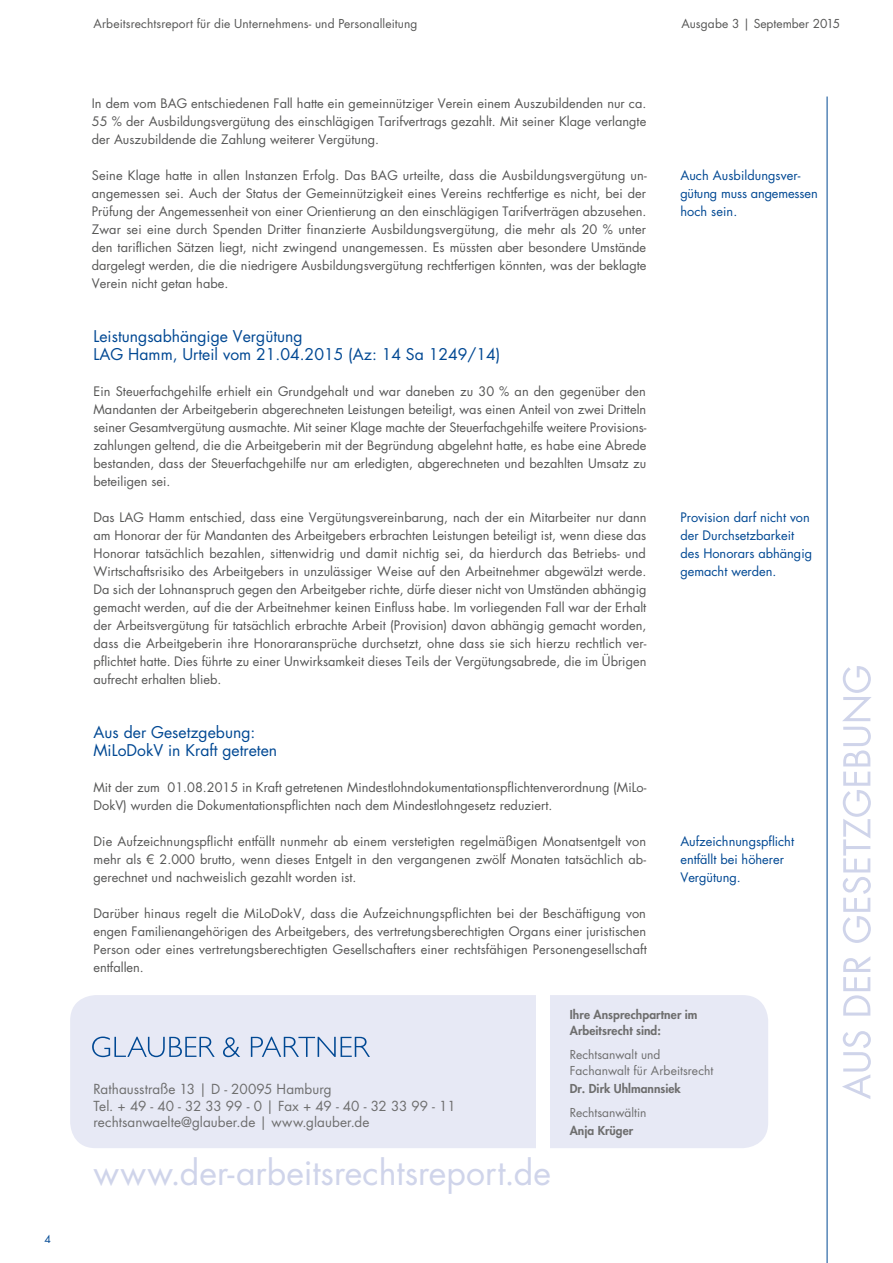
<style>
.page{position:relative;width:893px;height:1263px;background:#fff}
.page>*{position:absolute;margin:0;border:0;box-sizing:border-box;transform-origin:0 0}
.t1{font:33.75px "Futura LT";color:#cfd4ea}
.t2{font:15.75px/18px "Futura LT";color:#004893}
.t3{font:13.5px/16.5px "Futura LT";letter-spacing:.005em;color:#6e6e6e}
.t4{font:12.75px/18px "Futura LT";color:#565655;text-align:justify}
.t5{font:12.75px/18px "Futura LT";color:#004893}
.t6{font:12px "Futura LT";letter-spacing:.01em;color:#565655}
.t7{font:800 12px/16.5px "Futura LT";color:#6e6e6e}
.t8{font:12px/16.2px "Futura LT";color:#6e6e6e}
.t9{font:10.5px "Futura LT";color:#004893}
</style>
<div class="page">
<hr style="left:827px;top:97px;width:1px;height:1166px;background:#004893">
<div style="left:70px;top:995px;width:698px;height:153px;background:#e7e9f5;border-radius:26px"></div>
<div style="left:536px;top:991px;width:14px;height:161px;background:#fff"></div>
<svg style="left:92px;top:1036px;width:278px;height:21px"></svg>
<svg style="left:842px;top:666px;width:29px;height:433px"></svg>
<p class="t9" style="left:45px;top:1232px;width:8px">4</p>
<p class="t6" style="left:94px;top:16px;width:325px">Arbeitsrechtsreport für die Unternehmens- und Personalleitung</p>
<p class="t6" style="left:681px;top:16px;width:160px">Ausgabe 3 | September 2015</p>
<p class="t4" style="left:92px;top:94px;width:556px">In dem vom BAG entschiedenen Fall hatte ein gemeinnütziger Verein einem Auszubildenden nur ca.<br>55 % der Ausbildungsvergütung des einschlägigen Tarifvertrags gezahlt. Mit seiner Klage verlangte der Auszubildende die Zahlung weiterer Vergütung.</p>
<p class="t4" style="left:92px;top:166px;width:556px">Seine Klage hatte in allen Instanzen Erfolg. Das BAG urteilte, dass die Ausbildungsvergütung un&shy;angemessen sei. Auch der Status der Gemeinnützigkeit eines Vereins rechtfertige es nicht, bei der Prüfung der Angemessenheit von einer Orientierung an den einschlägigen Tarifverträgen abzusehen.<br>Zwar sei eine durch Spenden Dritter finanzierte Ausbildungsvergütung, die mehr als 20 % unter den tariflichen Sätzen liegt, nicht zwingend unangemessen. Es müssten aber besondere Umstände dargelegt werden, die die niedrigere Ausbildungsvergütung rechtfertigen könnten, was der beklagte Verein nicht getan habe.</p>
<p class="t5" style="left:680px;top:166px;width:139px">Auch Ausbildungsver&shy;gütung muss angemessen hoch sein.</p>
<p class="t2" style="left:94px;top:327px;width:408px">Leistungsabhängige Vergütung<br>LAG Hamm, Urteil vom 21.04.2015 (Az: 14 Sa 1249/14)</p>
<p class="t4" style="left:94px;top:382px;width:555px">Ein Steuerfachgehilfe erhielt ein Grundgehalt und war daneben zu 30 % an den gegenüber den Mandanten der Arbeitgeberin abgerechneten Leistungen beteiligt, was einen Anteil von zwei Dritteln seiner Gesamtvergütung ausmachte. Mit seiner Klage machte der Steuerfachgehilfe weitere Provisions&shy;zahlungen geltend, die die Arbeitgeberin mit der Begründung abgelehnt hatte, es habe eine Abrede bestanden, dass der Steuerfachgehilfe nur am erledigten, abgerechneten und bezahlten Umsatz zu beteiligen sei.</p>
<p class="t4" style="left:94px;top:508px;width:555px">Das LAG Hamm entschied, dass eine Vergütungsvereinbarung, nach der ein Mitarbeiter nur dann am Honorar der für Mandanten des Arbeitgebers erbrachten Leistungen beteiligt ist, wenn diese das Honorar tatsächlich bezahlen, sittenwidrig und damit nichtig sei, da hierdurch das Betriebs- und Wirtschaftsrisiko des Arbeitgebers in unzulässiger Weise auf den Arbeitnehmer abgewälzt werde.<br>Da sich der Lohnanspruch gegen den Arbeitgeber richte, dürfe dieser nicht von Umständen abhängig gemacht werden, auf die der Arbeitnehmer keinen Einfluss habe. Im vorliegenden Fall war der Erhalt der Arbeitsvergütung für tatsächlich erbrachte Arbeit (Provision) davon abhängig gemacht worden, dass die Arbeitgeberin ihre Honoraransprüche durchsetzt, ohne dass sie sich hierzu rechtlich ver&shy;pflichtet hatte. Dies führte zu einer Unwirksamkeit dieses Teils der Vergütungsabrede, die im Übrigen aufrecht erhalten blieb.</p>
<p class="t2" style="left:94px;top:723px;width:185px">Aus der Gesetzgebung:<br>MiLoDokV in Kraft getreten</p>
<p class="t4" style="left:94px;top:778px;width:554px">Mit der zum 01.08.2015 in Kraft getretenen Mindestlohndokumentationspflichtenverordnung (MiLo-<br>DokV) wurden die Dokumentationspflichten nach dem Mindestlohngesetz reduziert.</p>
<p class="t4" style="left:94px;top:832px;width:554px">Die Aufzeichnungspflicht entfällt nunmehr ab einem verstetigten regelmäßigen Monatsentgelt von mehr als € 2.000 brutto, wenn dieses Entgelt in den vergangenen zwölf Monaten tatsächlich ab&shy;gerechnet und nachweislich gezahlt worden ist.</p>
<p class="t4" style="left:94px;top:904px;width:555px">Darüber hinaus regelt die MiLoDokV, dass die Aufzeichnungspflichten bei der Beschäftigung von engen Familienangehörigen des Arbeitgebers, des vertretungsberechtigten Organs einer juristischen Person oder eines vertretungsberechtigten Gesellschafters einer rechtsfähigen Personengesellschaft entfallen.</p>
<p class="t5" style="left:680px;top:508px;width:133px">Provision darf nicht von der Durchsetzbarkeit des Honorars abhängig gemacht werden.</p>
<p class="t5" style="left:680px;top:832px;width:115px">Aufzeichnungspflicht entfällt bei höherer<br>Vergütung.</p>
<p class="t3" style="left:94px;top:1081px;width:364px">Rathausstraße 13 | D - 20095 Hamburg<br>Tel. + 49 - 40 - 32 33 99 - 0 | Fax + 49 - 40 - 32 33 99 - 11 rechtsanwaelte@glauber.de | www.glauber.de</p>
<h1 class="t1" style="left:94px;top:1151px;width:459px">www.der-arbeitsrechtsreport.de</h1>
<p class="t7" style="left:570px;top:1006px;width:129px">Ihre Ansprechpartner im<br>Arbeitsrecht sind:</p>
<p class="t8" style="left:570px;top:1046px;width:145px">Rechtsanwalt und<br>Fachanwalt für Arbeitsrecht</p>
<p class="t7" style="left:570px;top:1080px;width:112px">Dr. Dirk Uhlmannsiek</p>
<p class="t8" style="left:570px;top:1104px;width:78px">Rechtsanwältin</p>
<p class="t7" style="left:570px;top:1122px;width:65px">Anja Krüger</p>
</div>
